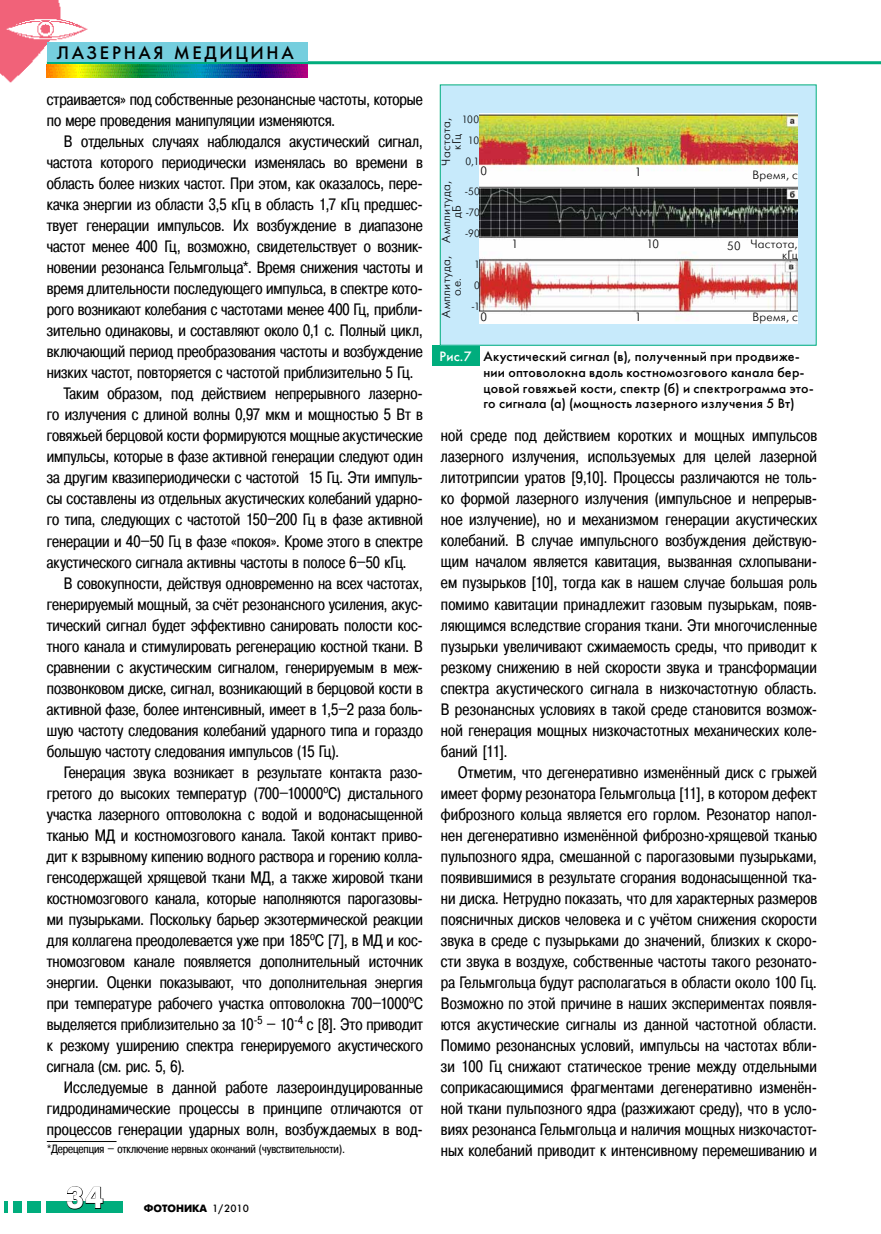
<style>
.page{position:relative;width:881px;height:1234px;background:#fff}
.page>*{position:absolute;margin:0;border:0;box-sizing:border-box;transform-origin:0 0}
.t1{font:700 30px "Futuris C";color:#fff}
.t2{font:18px "Futuris C";letter-spacing:.15em;color:#000}
.t3{font:16.5px/21px "Pragmatica Cond C";color:#000;text-align:justify}
.t4{font:13.5px/15.8px "Futuris C";letter-spacing:.015em;color:#000}
.t5{font:12px/10.5px "Futuris Light C";letter-spacing:.025em;color:#000;text-align:center}
.t6{font:12px "Pragmatica Cond C";letter-spacing:-.005em;color:#000}
.t7{font:10.5px/21px "Futuris Light C";letter-spacing:.005em;color:#000;text-align:justify}
.t8{font:700 10.5px "Futuris C";color:#000}
.s1{font-weight:400}
.s2{color:#fff}
</style>
<div class="page">
<img style="left:0;top:0;width:88px;height:83px">
<hr style="left:47px;top:61px;width:833px;height:3px;background:#00ad7d">
<div style="left:47px;top:1201px;width:76px;height:11px;background:#00ad7d"></div>
<div style="left:28px;top:1201px;width:13px;height:11px;background:#00ad7d"></div>
<div style="left:13px;top:1201px;width:9px;height:11px;background:#00ad7d"></div>
<hr style="left:4px;top:1201px;width:4px;height:11px;background:#00ad7d">
<svg style="left:66px;top:1186px;width:38px;height:23px"></svg>
<div style="left:47px;top:42px;width:260px;height:19px;background:#75cede"></div>
<img style="left:47px;top:64px;width:260px;height:14px">
<hr style="left:47px;top:1140px;width:69px;height:1px;background:#000">
<div style="left:432px;top:345px;width:47px;height:20px;background:#00ad7d"></div>
<div style="left:440px;top:85px;width:375px;height:260px;background:#c7eafb"></div>
<img style="left:480px;top:114px;width:317px;height:210px">
<p class="t2" style="left:57px;top:42px;width:238px">лазерная медицина</p>
<p class="t3" style="left:47px;top:89px;width:377px">страивается» под собственные резонансные частоты, которые по мере проведения манипуляции изменяются.</p>
<p class="t3" style="left:64px;top:131px;width:360px">В отдельных случаях наблюдался акустический сигнал,</p>
<p class="t3" style="left:47px;top:152px;width:377px">частота которого периодически изменялась во времени в</p>
<p class="t3" style="left:47px;top:173px;width:377px">область более низких частот. При этом, как оказалось, пере-</p>
<p class="t3" style="left:47px;top:194px;width:377px">качка энергии из области 3,5 кГц в область 1,7 кГц предшес-</p>
<p class="t3" style="left:47px;top:215px;width:377px">твует генерации импульсов. Их возбуждение в диапазоне</p>
<p class="t3" style="left:47px;top:236px;width:377px">частот менее 400 Гц, возможно, свидетельствует о возник-</p>
<p class="t3" style="left:47px;top:257px;width:377px">новении резонанса Гельмгольца*. Время снижения частоты и</p>
<p class="t3" style="left:47px;top:278px;width:377px">время длительности последующего импульса, в спектре кото-</p>
<p class="t3" style="left:47px;top:299px;width:377px">рого возникают колебания с частотами менее 400 Гц, прибли-</p>
<p class="t3" style="left:47px;top:320px;width:377px">зительно одинаковы, и составляют около 0,1 с. Полный цикл,</p>
<p class="t3" style="left:47px;top:341px;width:377px">включающий период преобразования частоты и возбуждение</p>
<p class="t3" style="left:47px;top:362px;width:368px">низких частот, повторяется с частотой приблизительно 5 Гц.</p>
<p class="t3" style="left:64px;top:383px;width:360px">Таким образом, под действием непрерывного лазерно-</p>
<p class="t3" style="left:47px;top:404px;width:377px">го излучения с длиной волны 0,97 мкм и мощностью 5 Вт в</p>
<p class="t3" style="left:47px;top:425px;width:377px">говяжьей берцовой кости формируются мощные акустические</p>
<p class="t3" style="left:47px;top:446px;width:377px">импульсы, которые в фазе активной генерации следуют один</p>
<p class="t3" style="left:47px;top:467px;width:377px">за другим квазипериодически с частотой 15 Гц. Эти импуль-</p>
<p class="t3" style="left:47px;top:488px;width:377px">сы составлены из отдельных акустических колебаний ударно-</p>
<p class="t3" style="left:47px;top:509px;width:377px">го типа, следующих с частотой 150–200 Гц в фазе активной</p>
<p class="t3" style="left:47px;top:530px;width:377px">генерации и 40–50 Гц в фазе «покоя». Кроме этого в спектре</p>
<p class="t3" style="left:47px;top:551px;width:361px">акустического сигнала активны частоты в полосе 6–50 кГц.</p>
<p class="t3" style="left:64px;top:572px;width:360px">В совокупности, действуя одновременно на всех частотах,</p>
<p class="t3" style="left:47px;top:593px;width:377px">генерируемый мощный, за счёт резонансного усиления, акус-</p>
<p class="t3" style="left:47px;top:614px;width:377px">тический сигнал будет эффективно санировать полости кос-</p>
<p class="t3" style="left:47px;top:635px;width:377px">тного канала и стимулировать регенерацию костной ткани. В</p>
<p class="t3" style="left:47px;top:656px;width:377px">сравнении с акустическим сигналом, генерируемым в меж-</p>
<p class="t3" style="left:47px;top:677px;width:377px">позвонковом диске, сигнал, возникающий в берцовой кости в</p>
<p class="t3" style="left:47px;top:698px;width:377px">активной фазе, более интенсивный, имеет в 1,5–2 раза боль-</p>
<p class="t3" style="left:47px;top:719px;width:377px">шую частоту следования колебаний ударного типа и гораздо</p>
<p class="t3" style="left:47px;top:740px;width:294px">большую частоту следования импульсов (15 Гц).</p>
<p class="t3" style="left:64px;top:761px;width:360px">Генерация звука возникает в результате контакта разо-</p>
<p class="t3" style="left:47px;top:782px;width:377px">гретого до высоких температур (700–10000<sup>о</sup>С) дистального</p>
<p class="t3" style="left:47px;top:803px;width:377px">участка лазерного оптоволокна с водой и водонасыщенной</p>
<p class="t3" style="left:47px;top:824px;width:377px">тканью МД и костномозгового канала. Такой контакт приво-</p>
<p class="t3" style="left:47px;top:845px;width:377px">дит к взрывному кипению водного раствора и горению колла-</p>
<p class="t3" style="left:47px;top:866px;width:377px">генсодержащей хрящевой ткани МД, а также жировой ткани</p>
<p class="t3" style="left:47px;top:887px;width:377px">костномозгового канала, которые наполняются парогазовы-</p>
<p class="t3" style="left:47px;top:908px;width:377px">ми пузырьками. Поскольку барьер экзотермической реакции</p>
<p class="t3" style="left:47px;top:929px;width:377px">для коллагена преодолевается уже при 185<sup>о</sup>С [7], в МД и кос-</p>
<p class="t3" style="left:47px;top:950px;width:377px">тномозговом канале появляется дополнительный источник</p>
<p class="t3" style="left:47px;top:971px;width:377px">энергии. Оценки показывают, что дополнительная энергия</p>
<p class="t3" style="left:47px;top:992px;width:377px">при температуре рабочего участка оптоволокна 700–1000<sup>о</sup>С</p>
<p class="t3" style="left:47px;top:1013px;width:377px">выделяется приблизительно за 10<sup>-5</sup> – 10<sup>-4</sup> с [8]. Это приводит</p>
<p class="t3" style="left:47px;top:1034px;width:377px">к резкому уширению спектра генерируемого акустического</p>
<p class="t3" style="left:47px;top:1055px;width:140px">сигнала (см. рис. 5, 6).</p>
<p class="t3" style="left:64px;top:1076px;width:360px">Исследуемые в данной работе лазероиндуцированные</p>
<p class="t3" style="left:47px;top:1097px;width:377px">гидродинамические процессы в принципе отличаются от</p>
<p class="t3" style="left:47px;top:1118px;width:377px">процессов генерации ударных волн, возбуждаемых в вод-</p>
<p class="t6" style="left:47px;top:1141px;width:300px">*Дерецепция – отключение нервных окончаний (чувствительности).</p>
<h1 class="t1" style="left:66px;top:1180px;width:39px">34</h1>
<p class="t8" style="left:144px;top:1202px;width:107px">ФОТОНИКА <span class="s1">1/2010</span></p>
<p class="t7" style="left:461px;top:109px;width:19px;text-align:center">100<br>10<br>0,1</p>
<p class="t7" style="left:464px;top:181px;width:17px">-50 -70 -90</p>
<p class="t7" style="left:471px;top:254px;width:10px">1<br>0 -1</p>
<p class="t5" style="left:441px;top:165px;width:49px;rotate:-90deg">Частота, кГц</p>
<p class="t5" style="left:441px;top:243px;width:63px;rotate:-90deg">Амплитуда, дБ</p>
<p class="t5" style="left:441px;top:318px;width:63px;rotate:-90deg">Амплитуда, о.е.</p>
<p class="t5" style="left:480px;top:166px;width:8px">0</p>
<p class="t5" style="left:634px;top:166px;width:8px">1</p>
<p class="t5" style="left:752px;top:170px;width:47px">Время, с</p>
<p class="t5" style="left:511px;top:239px;width:8px">1</p>
<p class="t5" style="left:646px;top:239px;width:14px">10</p>
<p class="t5" style="left:727px;top:241px;width:15px">50</p>
<p class="t5" style="left:750px;top:239px;width:49px;text-align:right">Частота, кГц</p>
<p class="t5" style="left:480px;top:311px;width:8px">0</p>
<p class="t5" style="left:634px;top:312px;width:8px">1</p>
<p class="t5" style="left:752px;top:311px;width:47px">Время, с</p>
<p class="t4" style="left:483px;top:348px;width:331px;text-indent:-44px"><span class="s2">Рис.7</span> Акустический сигнал (в), полученный при продвиже&shy;нии оптоволокна вдоль костномозгового канала бер&shy;цовой говяжьей кости, спектр (б) и спектрограмма это&shy;го сигнала (а) (мощность лазерного излучения 5 Вт)</p>
<p class="t3" style="left:441px;top:425px;width:377px">ной среде под действием коротких и мощных импульсов лазерного излучения, используемых для целей лазерной литотрипсии уратов [9,10]. Процессы различаются не толь&shy;ко формой лазерного излучения (импульсное и непрерыв&shy;ное излучение), но и механизмом генерации акустических колебаний. В случае импульсного возбуждения действую&shy;щим началом является кавитация, вызванная схлопывани&shy;ем пузырьков [10], тогда как в нашем случае большая роль помимо кавитации принадлежит газовым пузырькам, появ&shy;ляющимся вследствие сгорания ткани. Эти многочисленные пузырьки увеличивают сжимаемость среды, что приводит к резкому снижению в ней скорости звука и трансформации спектра акустического сигнала в низкочастотную область.<br>В резонансных условиях в такой среде становится возмож&shy;ной генерация мощных низкочастотных механических коле&shy;баний [11].</p>
<p class="t3" style="left:441px;top:761px;width:377px;text-indent:17px">Отметим, что дегенеративно изменённый диск с грыжей имеет форму резонатора Гельмгольца [11], в котором дефект фиброзного кольца является его горлом. Резонатор напол&shy;нен дегенеративно изменённой фиброзно-хрящевой тканью пульпозного ядра, смешанной с парогазовыми пузырьками, появившимися в результате сгорания водонасыщенной тка&shy;ни диска. Нетрудно показать, что для характерных размеров поясничных дисков человека и с учётом снижения скорости звука в среде с пузырьками до значений, близких к скоро&shy;сти звука в воздухе, собственные частоты такого резонато&shy;ра Гельмгольца будут располагаться в области около 100 Гц.<br>Возможно по этой причине в наших экспериментах появля&shy;ются акустические сигналы из данной частотной области.<br>Помимо резонансных условий, импульсы на частотах вбли&shy;зи 100 Гц снижают статическое трение между отдельными соприкасающимися фрагментами дегенеративно изменён&shy;ной ткани пульпозного ядра (разжижают среду), что в усло&shy;виях резонанса Гельмгольца и наличия мощных низкочастот&shy;ных колебаний приводит к интенсивному перемешиванию и</p>
</div>
